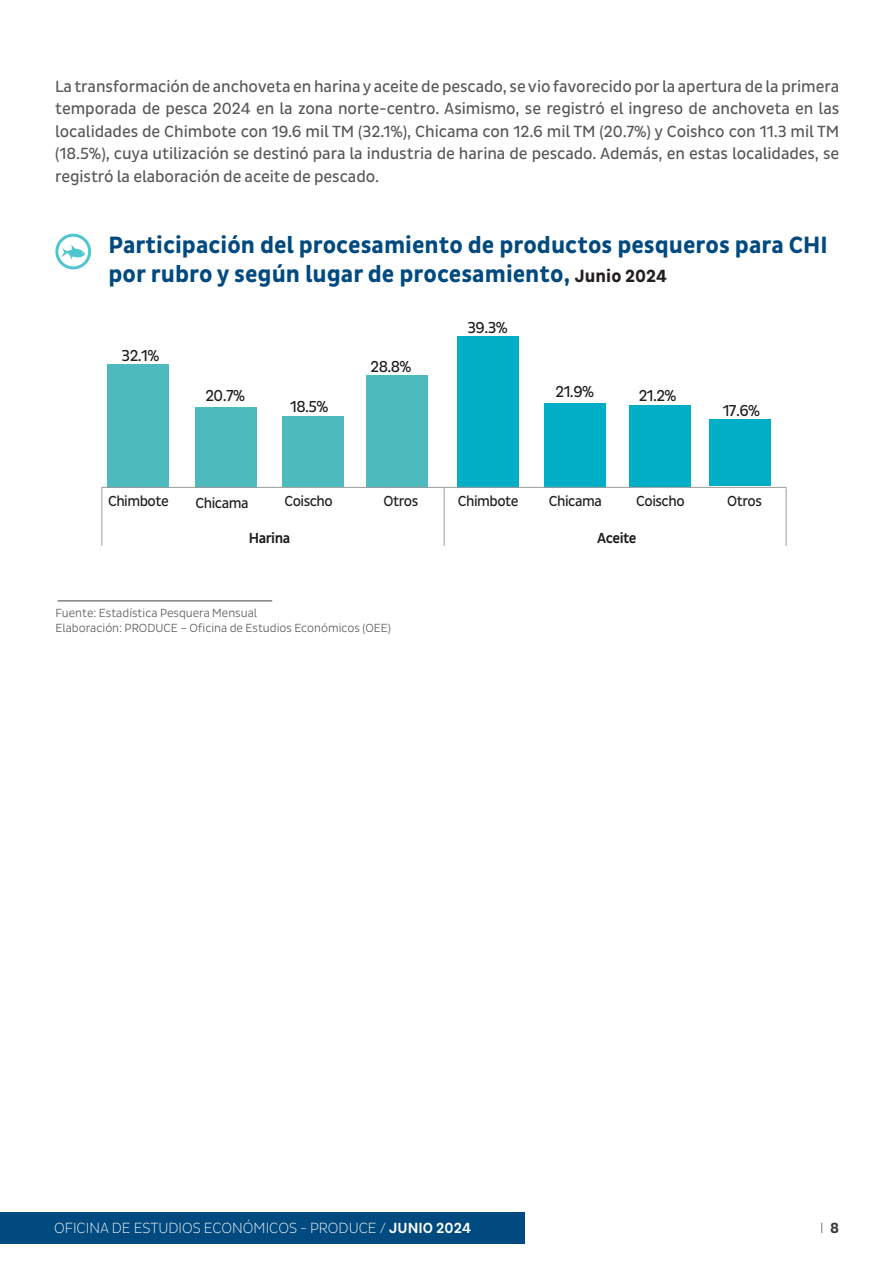
<style>
.page{position:relative;width:893px;height:1263px;background:#fff}
.page>*{position:absolute;margin:0;border:0;box-sizing:border-box;transform-origin:0 0}
.t1{font:700 24px "Pluto Sans Cond";color:#004a7f}
.t2{font:16.5px/22.5px "Pluto Sans Cond";letter-spacing:-.005em;color:#57585a;text-align:justify}
.t3{font:16.2px "Pluto Sans Cond";letter-spacing:-.035em;color:#1d1e1c}
.t4{font:300 15px "Pluto Sans Cond Ex";color:#fff}
.t5{font:300 15px "Pluto Sans Cond Ex";color:#3e3e3f}
.t6{font:14.85px "Pluto Sans Cond";letter-spacing:-.035em;color:#1d1e1c}
.t7{font:500 14.85px "Pluto Sans Cond";letter-spacing:-.035em;color:#1d1e1c}
.t8{font:300 12px "Pluto Sans Cond";color:#57585a}
.s1{font-size:18px;color:#231f20}
.s2{font-family:"Pluto Sans Cond";font-weight:500}
.s3{font-family:"Pluto Sans Cond";font-weight:700}
</style>
<div class="page">
<div style="left:0;top:1212px;width:525px;height:32px;background:#004a7f"></div>
<hr style="left:892px;top:1212px;width:1px;height:32px;background:#004a7f">
<div style="left:55px;top:234px;width:36px;height:35px;border:3px solid #50c4cf;border-radius:50%"></div>
<svg style="left:62px;top:245px;width:23px;height:14px"></svg>
<hr style="left:58px;top:600px;width:214px;height:1px;background:#57585a">
<div style="left:630px;top:405px;width:61px;height:82px;background:#00afc6"></div>
<hr style="left:444px;top:488px;width:1px;height:58px;background:#9c9b9b">
<hr style="left:101px;top:488px;width:1px;height:58px;background:#9c9b9b">
<hr style="left:786px;top:488px;width:1px;height:58px;background:#9c9b9b">
<div style="left:195px;top:407px;width:61px;height:80px;background:#4dbbbd"></div>
<div style="left:282px;top:416px;width:62px;height:71px;background:#4dbbbd"></div>
<div style="left:458px;top:336px;width:61px;height:151px;background:#00afc6"></div>
<div style="left:108px;top:364px;width:61px;height:123px;background:#4dbbbd"></div>
<div style="left:545px;top:403px;width:61px;height:84px;background:#00afc6"></div>
<div style="left:366px;top:375px;width:62px;height:112px;background:#4dbbbd"></div>
<hr style="left:101px;top:487px;width:686px;height:1px;background:#9c9b9b">
<div style="left:710px;top:420px;width:61px;height:66px;background:#00afc6"></div>
<p class="t2" style="left:55px;top:75px;width:786px">La transformación de anchoveta en harina y aceite de pescado, se vio favorecido por la apertura de la primera temporada de pesca 2024 en la zona norte-centro. Asimismo, se registró el ingreso de anchoveta en las localidades de Chimbote con 19.6 mil TM (32.1%), Chicama con 12.6 mil TM (20.7%) y Coishco con 11.3 mil TM (18.5%), cuya utilización se destinó para la industria de harina de pescado. Además, en estas localidades, se registró la elaboración de aceite de pescado.</p>
<p class="t1" style="left:109px;top:231px;width:721px">Participación del procesamiento de productos pesqueros para CHI</p>
<p class="t1" style="left:109px;top:260px;width:560px">por rubro y según lugar de procesamiento, <span class="s1">Junio 2024</span></p>
<p class="t3" style="left:122px;top:346px;width:39px">32.1%</p>
<p class="t3" style="left:205px;top:386px;width:41px">20.7%</p>
<p class="t6" style="left:108px;top:493px;width:62px">Chimbote</p>
<p class="t6" style="left:196px;top:494px;width:55px">Chicama</p>
<p class="t3" style="left:290px;top:397px;width:40px">18.5%</p>
<p class="t3" style="left:371px;top:357px;width:43px">28.8%</p>
<p class="t3" style="left:467px;top:318px;width:42px">39.3%</p>
<p class="t3" style="left:556px;top:382px;width:40px">21.9%</p>
<p class="t3" style="left:639px;top:386px;width:39px">21.2%</p>
<p class="t3" style="left:723px;top:402px;width:39px">17.6%</p>
<p class="t6" style="left:284px;top:493px;width:50px">Coischo</p>
<p class="t6" style="left:458px;top:493px;width:62px">Chimbote</p>
<p class="t6" style="left:549px;top:493px;width:55px">Chicama</p>
<p class="t6" style="left:636px;top:493px;width:50px">Coischo</p>
<p class="t6" style="left:383px;top:493px;width:36px">Otros</p>
<p class="t6" style="left:727px;top:493px;width:36px">Otros</p>
<p class="t7" style="left:249px;top:529px;width:43px">Harina</p>
<p class="t7" style="left:597px;top:529px;width:41px">Aceite</p>
<p class="t8" style="left:55px;top:606px;width:203px">Fuente: Estadística Pesquera Mensual</p>
<p class="t8" style="left:55px;top:621px;width:337px">Elaboración: PRODUCE – Oficina de Estudios Económicos (OEE)</p>
<p class="t4" style="left:54px;top:1220px;width:419px">OFICINA DE ESTUDIOS ECONÓMICOS - PRODUCE / <span class="s2">JUNIO 2024</span></p>
<p class="t5" style="left:820px;top:1220px;width:20px">I <span class="s3">8</span></p>
</div>
